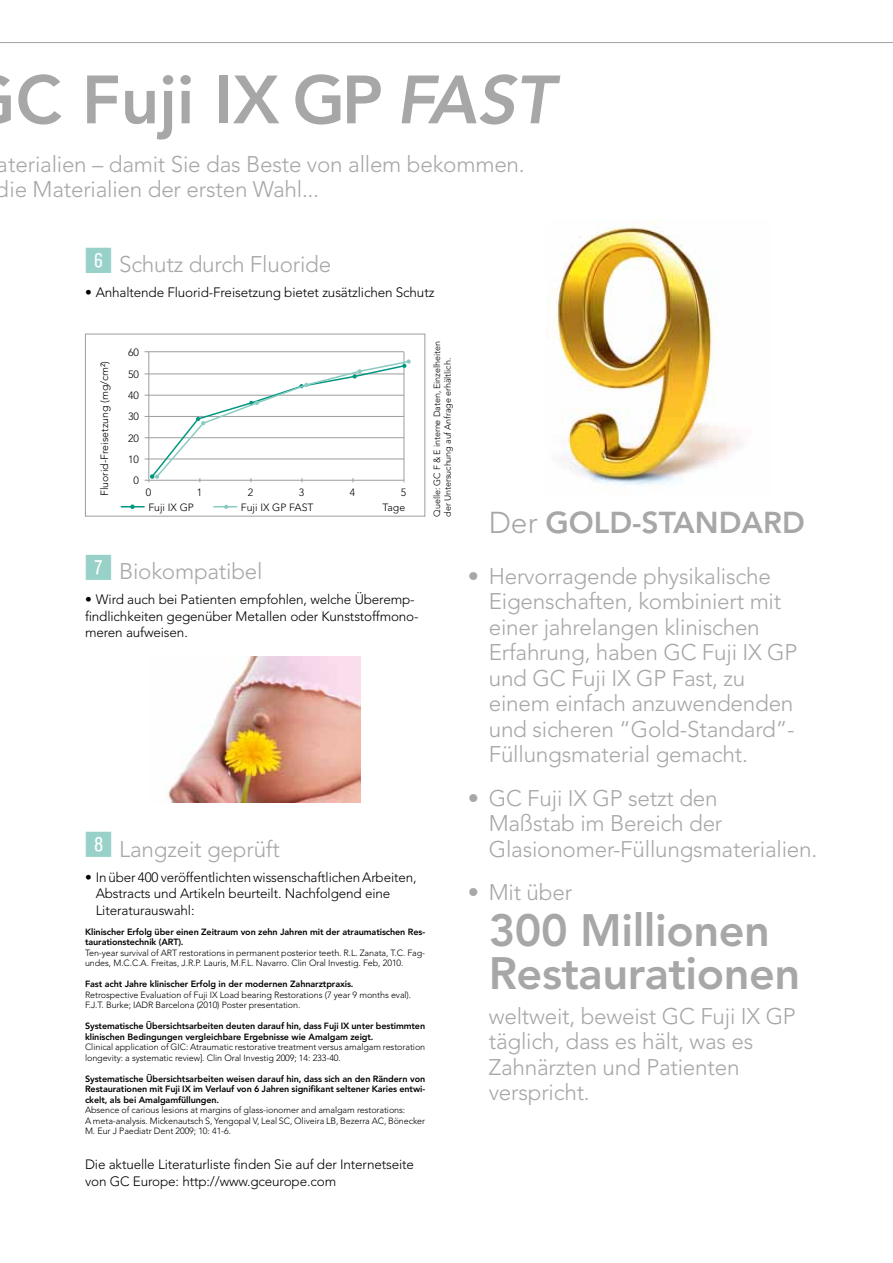
<style>
.page{position:relative;width:893px;height:1263px;background:#fff}
.page>*{position:absolute;margin:0;border:0;box-sizing:border-box;transform-origin:0 0}
.t1{font:800 67.5px "Avenir LT Std";color:#a7a7a8}
.t2{font:800 45px/43.5px "Avenir LT Std";letter-spacing:-.01em;color:#a7a7a8;text-align:center}
.t3{font:36px "Ziffernim Kreisund Quadrat BQ";color:#97d1c7}
.t4{font:800 30px "Avenir LT Std";color:#a7a7a8}
.t5{font:300 22.5px/25.5px "Avenir LT Std";letter-spacing:-.01em;color:#a7a7a8}
.t6{font:300 13.5px/16.5px "Avenir LT Std";letter-spacing:-.01em;color:#000}
.t7{font:300 10.5px/21.3px "Avenir LT Std";color:#000;text-align:center}
.t8{font:300 9px/10.5px "Avenir LT Std";letter-spacing:-.01em;color:#000}
.t9{font:800 9px/10.5px "Avenir LT Std";letter-spacing:-.01em;color:#000}
.s1{font-style:italic}
.s2{font-weight:300}
</style>
<div class="page">
<img style="left:553px;top:221px;width:188px;height:264px">
<img style="left:165px;top:657px;width:195px;height:145px">
<hr style="left:0;top:42px;width:893px;height:1px;background:#a7a7a8">
<div style="left:85px;top:334px;width:340px;height:182px;border:1px solid #9c9d9d"></div>
<hr style="left:145px;top:374px;width:259px;height:1px;background:#9c9d9d">
<hr style="left:145px;top:351px;width:259px;height:1px;background:#9c9d9d">
<hr style="left:145px;top:395px;width:259px;height:1px;background:#9c9d9d">
<hr style="left:145px;top:416px;width:259px;height:1px;background:#9c9d9d">
<hr style="left:145px;top:437px;width:259px;height:1px;background:#9c9d9d">
<hr style="left:145px;top:459px;width:259px;height:1px;background:#9c9d9d">
<hr style="left:145px;top:480px;width:259px;height:1px;background:#9c9d9d">
<hr style="left:148px;top:352px;width:1px;height:130px;background:#9c9d9d">
<hr style="left:404px;top:352px;width:1px;height:130px;background:#9c9d9d">
<svg style="left:150px;top:359px;width:261px;height:123px"></svg>
<svg style="left:121px;top:504px;width:24px;height:5px"></svg>
<svg style="left:213px;top:505px;width:24px;height:4px"></svg>
<h1 class="t1" style="left:16px;top:60px;width:540px">C Fuji IX GP <span class="s1">FAST</span></h1>
<h3 class="t5" style="left:-4px;top:151px;width:530px">aterialien – damit Sie das Beste von allem bekommen. die Materialien der ersten Wahl...</h3>
<h3 class="t3" style="left:85px;top:239px;width:28px">^</h3>
<h3 class="t5" style="left:119px;top:252px;width:214px">Schutz durch Fluoride</h3>
<h3 class="t6" style="left:85px;top:284px;width:351px">• Anhaltende Fluorid-Freisetzung bietet zusätzlichen Schutz</h3>
<p class="t7" style="left:94px;top:496px;width:137px;rotate:-90deg">Fluorid-Freisetzung (mg/cm²)</p>
<p class="t7" style="left:128px;top:341px;width:12px">60</p>
<p class="t7" style="left:128px;top:385px;width:12px">40<br>30<br>20<br>10<br>0</p>
<p class="t7" style="left:128px;top:363px;width:12px">50</p>
<p class="t7" style="left:146px;top:481px;width:7px">0</p>
<p class="t7" style="left:197px;top:481px;width:7px">1</p>
<p class="t7" style="left:248px;top:481px;width:7px">2</p>
<p class="t7" style="left:299px;top:481px;width:7px">3</p>
<p class="t7" style="left:350px;top:481px;width:7px">4</p>
<p class="t7" style="left:401px;top:481px;width:7px">5</p>
<p class="t7" style="left:148px;top:496px;width:47px">Fuji IX GP</p>
<p class="t7" style="left:241px;top:496px;width:74px">Fuji IX GP FAST</p>
<p class="t7" style="left:383px;top:496px;width:24px">Tage</p>
<p class="t8" style="left:432px;top:516px;width:177px;rotate:-90deg">Quelle: GC F &amp; E interne Daten, Einzelheiten der Untersuchung auf Anfrage erhältlich.</p>
<h3 class="t3" style="left:85px;top:546px;width:28px">\</h3>
<h3 class="t5" style="left:119px;top:559px;width:145px">Biokompatibel</h3>
<h3 class="t6" style="left:85px;top:591px;width:335px">• Wird auch bei Patienten empfohlen, welche Überemp&shy;findlichkeiten gegenüber Metallen oder Kunststoffmono&shy;meren aufweisen.</h3>
<h3 class="t3" style="left:85px;top:824px;width:28px">˜</h3>
<h3 class="t5" style="left:119px;top:836px;width:162px">Langzeit geprüft</h3>
<h3 class="t6" style="left:96px;top:869px;width:322px;text-indent:-11px">• In über 400 veröffentlichten wissenschaftlichen Arbeiten,<br>Abstracts und Artikeln beurteilt. Nachfolgend eine<br>Literaturauswahl:</h3>
<p class="t9" style="left:85px;top:926px;width:342px">Klinischer Erfolg über einen Zeitraum von zehn Jahren mit der atraumatischen Res&shy;taurationstechnik (ART</p>
<p class="t9" style="left:178px;top:937px;width:7px">).</p>
<p class="t8" style="left:85px;top:947px;width:342px">Ten-year survival of ART restorations in permanent posterior teeth. R.L. Zanata, T.C. Fag&shy;undes, M.C.C.A. Freitas, J.R.P. Lauris, M.F.L. Navarro. Clin Oral Investig. Feb, 2010.</p>
<p class="t9" style="left:85px;top:979px;width:270px">Fast acht Jahre klinischer Erfolg in der modernen Zahnarztpraxis.</p>
<p class="t8" style="left:85px;top:989px;width:328px">Retrospective Evaluation of Fuji IX Load bearing Restorations (7 year 9 months eval).<br>F.J.T. Burke; IADR Barcelona (2010) Poster presentation.</p>
<p class="t9" style="left:85px;top:1021px;width:342px">Systematische Übersichtsarbeiten deuten darauf hin, dass Fuji IX unter bestimmten klinischen Bedingungen vergleichbare Ergebnisse wie Amalgam zeigt.</p>
<p class="t8" style="left:85px;top:1042px;width:342px">Clinical application of GIC: Atraumatic restorative treatment versus amalgam restoration longevity: a systematic review]. Clin Oral Investig 2009; 14: 233-40.</p>
<p class="t9" style="left:85px;top:1073px;width:342px;text-align:justify">Systematische Übersichtsarbeiten weisen darauf hin, dass sich an den Rändern von Restaurationen mit Fuji IX im Verlauf von 6 Jahren signifikant seltener Karies entwi&shy;ckelt, als bei Amalgamfüllungen.</p>
<p class="t8" style="left:85px;top:1105px;width:342px">Absence of carious lesions at margins of glass-ionomer and amalgam restorations:<br>A meta-analysis. Mickenautsch S, Yengopal V, Leal SC, Oliveira LB, Bezerra AC, Bönecker<br>M. Eur J Paediatr Dent 2009; 10: 41-6.</p>
<h3 class="t6" style="left:85px;top:1156px;width:331px">Die aktuelle Literaturliste finden Sie auf der Internetseite von GC Europe: http://www.gceurope.com</h3>
<h3 class="t4" style="left:489px;top:505px;width:102px"><span class="s2">Der</span> GOLD</h3>
<h3 class="t4" style="left:632px;top:505px;width:49px">-STANDARD</h3>
<p class="t5" style="left:489px;top:563px;width:310px;text-indent:-21px">• Hervorragende physikalische<br>Eigenschaften, kombiniert mit einer jahrelangen klinischen<br>Erfahrung, haben GC Fuji IX GP und GC Fuji IX GP Fast, zu einem einfach anzuwendenden und sicheren “Gold-Standard”-<br>Füllungsmaterial gemacht.</p>
<h3 class="t5" style="left:489px;top:785px;width:330px;text-indent:-21px">• GC Fuji IX GP setzt den<br>Maßstab im Bereich der<br>Glasionomer-Füllungsmaterialien.</h3>
<h3 class="t5" style="left:468px;top:880px;width:106px">• Mit über</h3>
<h2 class="t2" style="left:468px;top:908px;width:334px">300 Millionen<br>Restaurationen</h2>
<h3 class="t5" style="left:489px;top:1003px;width:309px">weltweit, beweist GC Fuji IX GP täglich, dass es hält, was es<br>Zahnärzten und Patienten verspricht.</h3>
</div>
